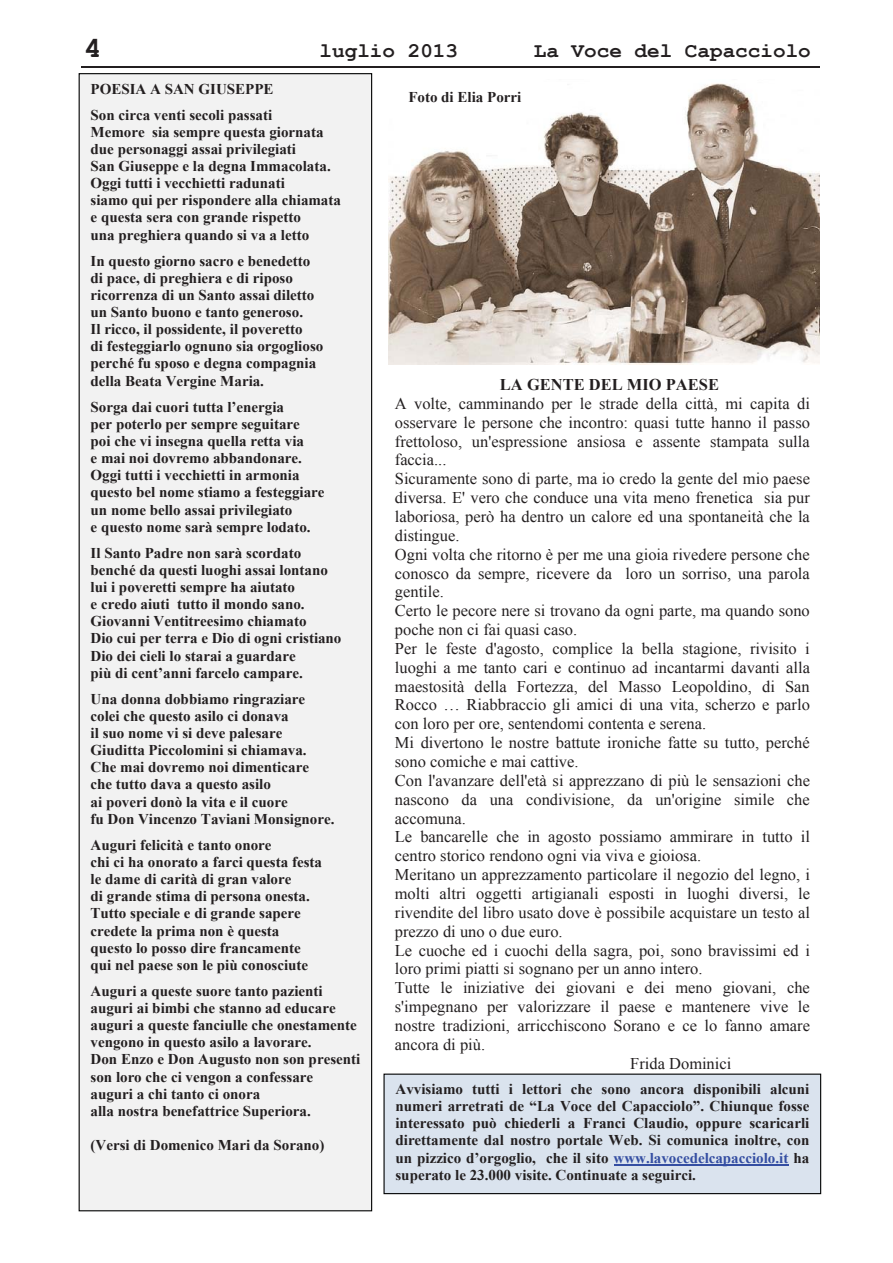
<style>
.page{position:relative;width:893px;height:1263px;background:#fff}
.page>*{position:absolute;margin:0;border:0;box-sizing:border-box;transform-origin:0 0}
.t1{font:700 29.85px "Courier New";color:#231f20}
.t2{font:700 20.85px "Courier New";color:#231f20}
.t3{font:16.35px "Times New Roman";color:#231f20}
.t4{font:700 16.35px "Times New Roman";color:#231f20}
.t5{font:700 15px/17.1px "Times New Roman";color:#231f20}
.s1{color:#344ea2}
</style>
<div class="page">
<hr style="left:82px;top:66px;width:738px;height:1px;background:#231f20">
<div style="left:79px;top:74px;width:293px;height:1137px;background:#f2f2f2"></div>
<img style="left:388px;top:83px;width:431px;height:281px">
<div style="left:384px;top:1074px;width:437px;height:120px;background:#dae3ee"></div>
<div style="left:383px;top:1074px;width:438px;height:120px;border:1px solid #010202"></div>
<hr style="left:613px;top:1164px;width:175px;height:2px;background:#344ea2">
<div style="left:398px;top:83px;width:168px;height:25px;background:#fff"></div>
<h1 class="t1" style="left:84px;top:32px;width:19px">4</h1>
<h2 class="t2" style="left:320px;top:40px;width:140px">luglio 2013</h2>
<h2 class="t2" style="left:534px;top:40px;width:279px">La Voce del Capacciolo</h2>
<p class="t5" style="left:91px;top:75px;width:184px;line-height:26px">POESIA A SAN GIUSEPPE<br>Son circa venti secoli passati</p>
<p class="t5" style="left:91px;top:123px;width:252px">Memore sia sempre questa giornata due personaggi assai privilegiati<br>San Giuseppe e la degna Immacolata.<br>Oggi tutti i vecchietti radunati<br>siamo qui per rispondere alla chiamata e questa sera con grande rispetto<br>una preghiera quando si va a letto</p>
<p class="t5" style="left:91px;top:252px;width:234px">In questo giorno sacro e benedetto di pace, di preghiera e di riposo ricorrenza di un Santo assai diletto un Santo buono e tanto generoso.<br>Il ricco, il possidente, il poveretto<br>di festeggiarlo ognuno sia orgoglioso perché fu sposo e degna compagnia della Beata Vergine Maria.</p>
<p class="t5" style="left:91px;top:398px;width:235px">Sorga dai cuori tutta l’energia<br>per poterlo per sempre seguitare<br>poi che vi insegna quella retta via<br>e mai noi dovremo abbandonare.<br>Oggi tutti i vecchietti in armonia questo bel nome stiamo a festeggiare un nome bello assai privilegiato<br>e questo nome sarà sempre lodato.</p>
<p class="t5" style="left:91px;top:544px;width:252px">Il Santo Padre non sarà scordato benché da questi luoghi assai lontano lui i poveretti sempre ha aiutato<br>e credo aiuti tutto il mondo sano.<br>Giovanni Ventitreesimo chiamato<br>Dio cui per terra e Dio di ogni cristiano Dio dei cieli lo starai a guardare<br>più di cent’anni farcelo campare.</p>
<p class="t5" style="left:91px;top:690px;width:245px">Una donna dobbiamo ringraziare colei che questo asilo ci donava<br>il suo nome vi si deve palesare<br>Giuditta Piccolomini si chiamava.<br>Che mai dovremo noi dimenticare<br>che tutto dava a questo asilo<br>ai poveri donò la vita e il cuore<br>fu Don Vincenzo Taviani Monsignore.</p>
<p class="t5" style="left:91px;top:836px;width:233px">Auguri felicità e tanto onore<br>chi ci ha onorato a farci questa festa le dame di carità di gran valore<br>di grande stima di persona onesta.<br>Tutto speciale e di grande sapere credete la prima non è questa questo lo posso dire francamente qui nel paese son le più conosciute</p>
<p class="t5" style="left:91px;top:982px;width:271px">Auguri a queste suore tanto pazienti auguri ai bimbi che stanno ad educare auguri a queste fanciulle che onestamente vengono in questo asilo a lavorare.<br>Don Enzo e Don Augusto non son presenti son loro che ci vengon a confessare<br>auguri a chi tanto ci onora<br>alla nostra benefattrice Superiora.</p>
<p class="t5" style="left:91px;top:1137px;width:235px">(Versi di Domenico Mari da Sorano)</p>
<p class="t5" style="left:408px;top:88px;width:115px">Foto di Elia Porri</p>
<p class="t4" style="left:500px;top:376px;width:220px">LA GENTE DEL MIO PAESE</p>
<p class="t3" style="left:395px;top:394px;width:417px">A volte, camminando per le strade della città, mi capita di</p>
<p class="t3" style="left:395px;top:413px;width:417px">osservare le persone che incontro: quasi tutte hanno il passo</p>
<p class="t3" style="left:395px;top:432px;width:416px">frettoloso, un'espressione ansiosa e assente stampata sulla</p>
<p class="t3" style="left:395px;top:451px;width:53px">faccia...</p>
<p class="t3" style="left:395px;top:470px;width:417px">Sicuramente sono di parte, ma io credo la gente del mio paese</p>
<p class="t3" style="left:395px;top:488px;width:416px">diversa. E' vero che conduce una vita meno frenetica sia pur</p>
<p class="t3" style="left:395px;top:507px;width:416px">laboriosa, però ha dentro un calore ed una spontaneità che la</p>
<p class="t3" style="left:395px;top:526px;width:66px">distingue.</p>
<p class="t3" style="left:395px;top:545px;width:416px">Ogni volta che ritorno è per me una gioia rivedere persone che</p>
<p class="t3" style="left:395px;top:564px;width:416px">conosco da sempre, ricevere da loro un sorriso, una parola</p>
<p class="t3" style="left:395px;top:583px;width:51px">gentile.</p>
<p class="t3" style="left:395px;top:602px;width:416px">Certo le pecore nere si trovano da ogni parte, ma quando sono</p>
<p class="t3" style="left:395px;top:620px;width:184px">poche non ci fai quasi caso.</p>
<p class="t3" style="left:395px;top:639px;width:416px">Per le feste d'agosto, complice la bella stagione, rivisito i</p>
<p class="t3" style="left:395px;top:658px;width:417px">luoghi a me tanto cari e continuo ad incantarmi davanti alla</p>
<p class="t3" style="left:395px;top:677px;width:416px">maestosità della Fortezza, del Masso Leopoldino, di San</p>
<p class="t3" style="left:395px;top:696px;width:417px">Rocco … Riabbraccio gli amici di una vita, scherzo e parlo</p>
<p class="t3" style="left:395px;top:715px;width:313px">con loro per ore, sentendomi contenta e serena.</p>
<p class="t3" style="left:395px;top:734px;width:416px">Mi divertono le nostre battute ironiche fatte su tutto, perché</p>
<p class="t3" style="left:395px;top:752px;width:185px">sono comiche e mai cattive.</p>
<p class="t3" style="left:395px;top:771px;width:417px">Con l'avanzare dell'età si apprezzano di più le sensazioni che</p>
<p class="t3" style="left:395px;top:790px;width:417px">nascono da una condivisione, da un'origine simile che</p>
<p class="t3" style="left:395px;top:809px;width:72px">accomuna.</p>
<p class="t3" style="left:395px;top:828px;width:417px">Le bancarelle che in agosto possiamo ammirare in tutto il</p>
<p class="t3" style="left:395px;top:847px;width:308px">centro storico rendono ogni via viva e gioiosa.</p>
<p class="t3" style="left:395px;top:866px;width:417px">Meritano un apprezzamento particolare il negozio del legno, i</p>
<p class="t3" style="left:395px;top:884px;width:417px">molti altri oggetti artigianali esposti in luoghi diversi, le</p>
<p class="t3" style="left:395px;top:903px;width:417px">rivendite del libro usato dove è possibile acquistare un testo al</p>
<p class="t3" style="left:395px;top:922px;width:169px">prezzo di uno o due euro.</p>
<p class="t3" style="left:395px;top:941px;width:417px">Le cuoche ed i cuochi della sagra, poi, sono bravissimi ed i</p>
<p class="t3" style="left:395px;top:960px;width:309px">loro primi piatti si sognano per un anno intero.</p>
<p class="t3" style="left:395px;top:979px;width:416px">Tutte le iniziative dei giovani e dei meno giovani, che</p>
<p class="t3" style="left:395px;top:998px;width:416px">s'impegnano per valorizzare il paese e mantenere vive le</p>
<p class="t3" style="left:395px;top:1016px;width:417px">nostre tradizioni, arricchiscono Sorano e ce lo fanno amare</p>
<p class="t3" style="left:395px;top:1035px;width:92px">ancora di più.</p>
<p class="t3" style="left:630px;top:1054px;width:103px">Frida Dominici</p>
<p class="t5" style="left:395px;top:1080px;width:415px;text-align:justify">Avvisiamo tutti i lettori che sono ancora disponibili alcuni numeri arretrati de “La Voce del Capacciolo”. Chiunque fosse interessato può chiederli a Franci Claudio, oppure scaricarli direttamente dal nostro portale Web. Si comunica inoltre, con un pizzico d’orgoglio, che il sito <span class="s1">www.lavocedelcapacciolo.it</span> ha superato le 23.000 visite. Continuate a seguirci.</p>
</div>
